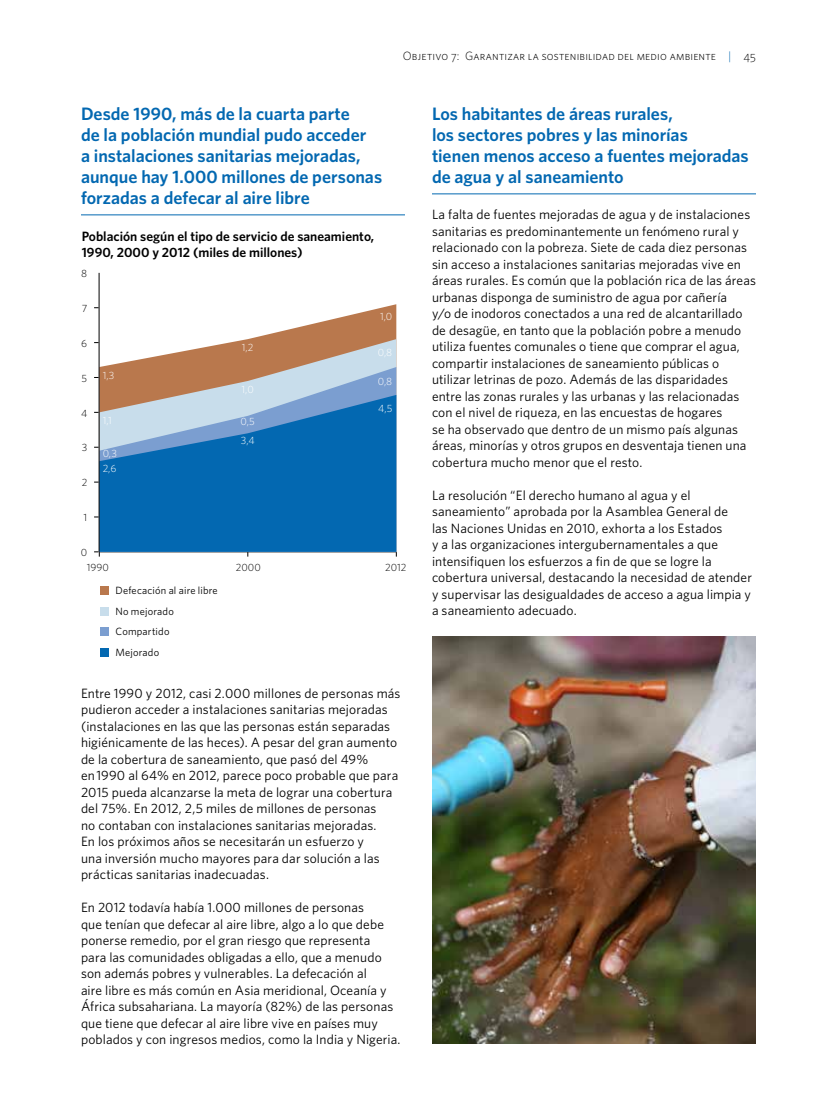
<style>
.page{position:relative;width:837px;height:1107px;background:#fff}
.page>*{position:absolute;margin:0;border:0;box-sizing:border-box;transform-origin:0 0}
.Head_4__Blue{font:600 18px/21px "Whitney";color:#0368b1}
.Body_text{font:13.5px/16.5px "Whitney";letter-spacing:.01em;color:#000}
.t1{font:600 13.5px/16.2px "Whitney";color:#000}
.t2{font:12px "Whitney Light SC";letter-spacing:.015em;color:#000}
.t3{font:10.5px/20.5px "Whitney";letter-spacing:.02em;color:#000}
.t4{font:300 10.5px/15px "Whitney";color:#fff}
.t5{font:300 10.5px "Whitney";color:#000}
.s1{color:#0368b1}
</style>
<div class="page">
<hr style="left:81px;top:214px;width:324px;height:1px;background:#0368b1">
<hr style="left:99px;top:552px;width:297px;height:1px;background:#000">
<svg style="left:94px;top:552px;width:6px;height:5px"></svg>
<svg style="left:248px;top:304px;width:148px;height:35px"></svg>
<svg style="left:100px;top:339px;width:296px;height:28px;fill:#b9784d"></svg>
<svg style="left:100px;top:367px;width:296px;height:28px;background:#b5a29a"></svg>
<svg style="left:100px;top:395px;width:296px;height:157px;background:#287bb9"></svg>
<div style="left:100px;top:586px;width:9px;height:9px;background:#b9784d"></div>
<div style="left:100px;top:607px;width:9px;height:9px;background:#c8ddeb"></div>
<div style="left:100px;top:627px;width:9px;height:9px;background:#7b9ed0"></div>
<div style="left:100px;top:648px;width:9px;height:9px;background:#0368b1"></div>
<hr style="left:99px;top:273px;width:1px;height:279px;background:#000">
<img style="left:432px;top:636px;width:324px;height:408px">
<hr style="left:432px;top:194px;width:324px;height:1px;background:#0368b1">
<p class="t2" style="left:403px;top:49px;width:355px">Objetivo 7: Garantizar la sostenibilidad del medio ambiente <span class="s1">|</span> 45</p>
<p class="Head_4__Blue" style="left:81px;top:103px;width:303px">Desde 1990, más de la cuarta parte<br>de la población mundial pudo acceder<br>a instalaciones sanitarias mejoradas, aunque hay 1.000 millones de personas forzadas a defecar al aire libre</p>
<p class="t1" style="left:82px;top:227px;width:294px">Población según el tipo de servicio de saneamiento,<br>1990, 2000 y 2012 (miles de millones)</p>
<p class="t5" style="left:81px;top:267px;width:8px">8</p>
<p class="t5" style="left:82px;top:302px;width:7px">7</p>
<p class="t5" style="left:81px;top:337px;width:8px">6</p>
<p class="t5" style="left:82px;top:372px;width:7px">5</p>
<p class="t5" style="left:81px;top:407px;width:8px">4</p>
<p class="t5" style="left:82px;top:442px;width:7px">3</p>
<p class="t5" style="left:82px;top:477px;width:7px">2</p>
<p class="t5" style="left:84px;top:511px;width:5px">1</p>
<p class="t5" style="left:81px;top:546px;width:8px">0</p>
<p class="t4" style="left:103px;top:367px;width:13px">1,3</p>
<p class="t4" style="left:103px;top:412px;width:11px">1,1</p>
<p class="t4" style="left:103px;top:445px;width:16px">0,3<br>2,6</p>
<p class="t4" style="left:242px;top:340px;width:13px">1,2</p>
<p class="t4" style="left:242px;top:382px;width:14px">1,0</p>
<p class="t4" style="left:241px;top:411px;width:16px;line-height:19.5px">0,5<br>3,4</p>
<p class="t4" style="left:380px;top:309px;width:14px">1,0</p>
<p class="t4" style="left:378px;top:345px;width:16px">0,8</p>
<p class="t4" style="left:378px;top:374px;width:16px">0,8</p>
<p class="t4" style="left:378px;top:401px;width:16px">4,5</p>
<p class="t5" style="left:87px;top:561px;width:24px">1990</p>
<p class="t5" style="left:236px;top:561px;width:26px">2000</p>
<p class="t5" style="left:385px;top:561px;width:23px">2012</p>
<p class="t3" style="left:115px;top:580px;width:104px">Defecación al aire libre<br>No mejorado<br>Compartido<br>Mejorado</p>
<p class="Body_text" style="left:81px;top:684px;width:321px">Entre 1990 y 2012, casi 2.000 millones de personas más pudieron acceder a instalaciones sanitarias mejoradas (instalaciones en las que las personas están separadas higiénicamente de las heces). A pesar del gran aumento de la cobertura de saneamiento, que pasó del 49%<br>en 1990 al 64% en 2012, parece poco probable que para 2015 pueda alcanzarse la meta de lograr una cobertura del 75%. En 2012, 2,5 miles de millones de personas<br>no contaban con instalaciones sanitarias mejoradas.<br>En los próximos años se necesitarán un esfuerzo y<br>una inversión mucho mayores para dar solución a las prácticas sanitarias inadecuadas.</p>
<p class="Body_text" style="left:81px;top:899px;width:321px">En 2012 todavía había 1.000 millones de personas<br>que tenían que defecar al aire libre, algo a lo que debe ponerse remedio, por el gran riesgo que representa<br>para las comunidades obligadas a ello, que a menudo son además pobres y vulnerables. La defecación al<br>aire libre es más común en Asia meridional, Oceanía y África subsahariana. La mayoría (82%) de las personas que tiene que defecar al aire libre vive en países muy poblados y con ingresos medios, como la India y Nigeria.</p>
<p class="Head_4__Blue" style="left:432px;top:103px;width:318px">Los habitantes de áreas rurales,<br>los sectores pobres y las minorías<br>tienen menos acceso a fuentes mejoradas de agua y al saneamiento</p>
<p class="Body_text" style="left:432px;top:206px;width:325px">La falta de fuentes mejoradas de agua y de instalaciones sanitarias es predominantemente un fenómeno rural y relacionado con la pobreza. Siete de cada diez personas sin acceso a instalaciones sanitarias mejoradas vive en áreas rurales. Es común que la población rica de las áreas urbanas disponga de suministro de agua por cañería<br>y/o de inodoros conectados a una red de alcantarillado de desagüe, en tanto que la población pobre a menudo utiliza fuentes comunales o tiene que comprar el agua, compartir instalaciones de saneamiento públicas o utilizar letrinas de pozo. Además de las disparidades entre las zonas rurales y las urbanas y las relacionadas con el nivel de riqueza, en las encuestas de hogares<br>se ha observado que dentro de un mismo país algunas áreas, minorías y otros grupos en desventaja tienen una cobertura mucho menor que el resto.</p>
<p class="Body_text" style="left:432px;top:486px;width:322px">La resolución “El derecho humano al agua y el saneamiento” aprobada por la Asamblea General de<br>las Naciones Unidas en 2010, exhorta a los Estados<br>y a las organizaciones intergubernamentales a que intensifiquen los esfuerzos a fin de que se logre la cobertura universal, destacando la necesidad de atender y supervisar las desigualdades de acceso a agua limpia y a saneamiento adecuado.</p>
</div>
